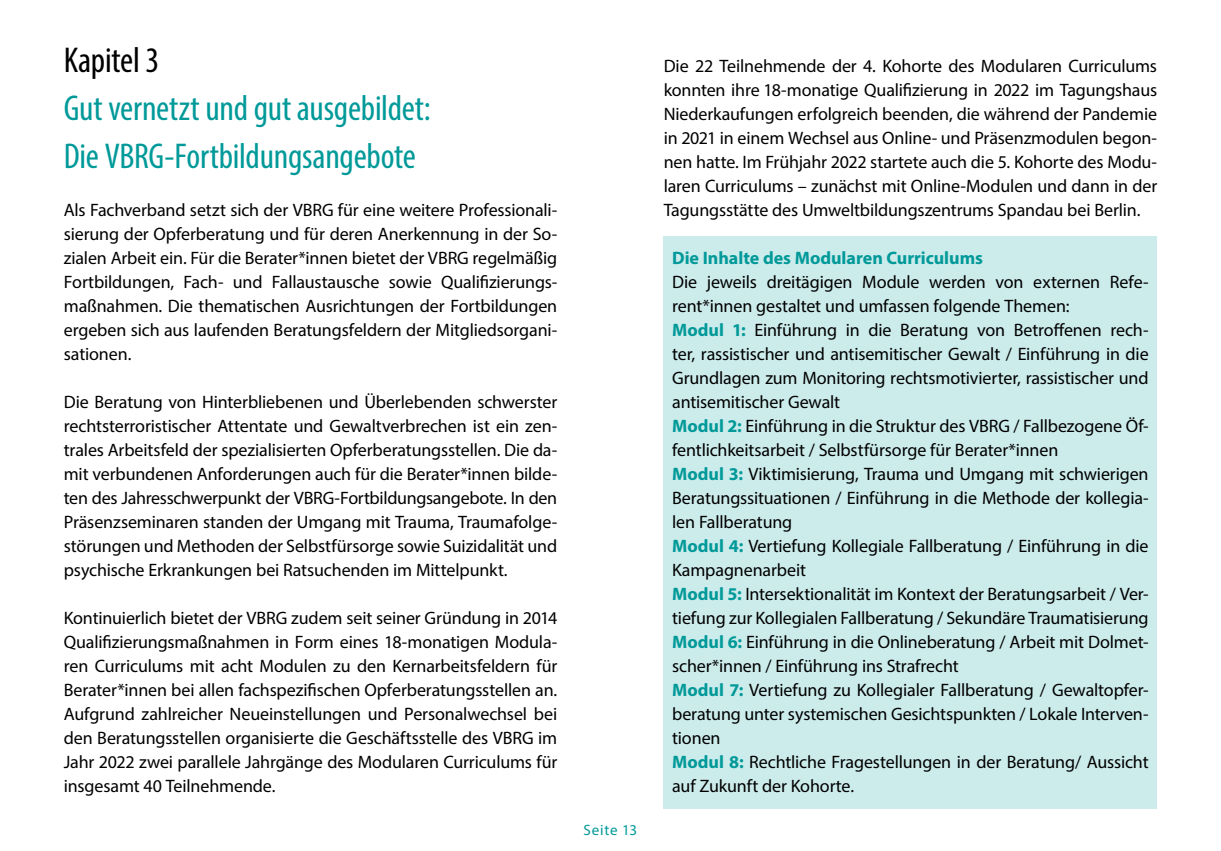
<style>
.page{position:relative;width:1221px;height:851px;background:#fff}
.page>*{position:absolute;margin:0;border:0;box-sizing:border-box;transform-origin:0 0}
.t1{font:condensed 36px/48px "Myriad Pro";letter-spacing:-.01em;color:#099}
.t2{font:condensed 36px "Myriad Pro";letter-spacing:-.005em;color:#000}
.t3{font:18px/24px "Myriad Pro";letter-spacing:-.01em;color:#000;text-align:justify}
.t4{font:700 18px "Myriad Pro";color:#099}
.t5{font:15px "Myriad Pro";letter-spacing:.05em;color:#099}
.s1{font-weight:700;color:#099}
</style>
<div class="page">
<div style="left:663px;top:236px;width:494px;height:572px;background:#ccebeb"></div>
<h1 class="t2" style="left:64px;top:38px;width:97px">Kapitel 3</h1>
<h1 class="t1" style="left:64px;top:84px;width:371px">Gut vernetzt und gut ausgebildet:  <br>Die VBRG-Fortbildungsangebote</h1>
<p class="t3" style="left:64px;top:198px;width:495px">Als Fachverband setzt sich der VBRG für eine weitere Professionali&shy;sierung der Opferberatung und für deren Anerkennung in der So&shy;zialen Arbeit ein. Für die Berater*innen bietet der VBRG regelmäßig Fortbildungen, Fach- und Fallaustausche sowie Qualifizierungs&shy;maßnahmen. Die thematischen Ausrichtungen der Fortbildungen ergeben sich aus laufenden Beratungsfeldern der Mitgliedsorgani&shy;sationen.</p>
<p class="t3" style="left:64px;top:390px;width:495px">Die Beratung von Hinterbliebenen und Überlebenden schwerster rechtsterroristischer Attentate und Gewaltverbrechen ist ein zen&shy;trales Arbeitsfeld der spezialisierten Opferberatungsstellen. Die da&shy;mit verbundenen Anforderungen auch für die Berater*innen bilde&shy;ten des Jahresschwerpunkt der VBRG-Fortbildungsangebote. In den Präsenzseminaren standen der Umgang mit Trauma, Traumafolge&shy;störungen und Methoden der Selbstfürsorge sowie Suizidalität und psychische Erkrankungen bei Ratsuchenden im Mittelpunkt.</p>
<p class="t3" style="left:64px;top:606px;width:495px">Kontinuierlich bietet der VBRG zudem seit seiner Gründung in 2014<br>Qualifizierungsmaßnahmen in Form eines 18-monatigen Modula&shy;ren Curriculums mit acht Modulen zu den Kernarbeitsfeldern für Berater*innen bei allen fachspezifischen Opferberatungsstellen an.<br>Aufgrund zahlreicher Neueinstellungen und Personalwechsel bei den Beratungsstellen organisierte die Geschäftsstelle des VBRG im Jahr 2022 zwei parallele Jahrgänge des Modularen Curriculums für insgesamt 40 Teilnehmende.</p>
<p class="t5" style="left:583px;top:820px;width:55px">Seite 13</p>
<p class="t3" style="left:663px;top:54px;width:495px">Die 22 Teilnehmende der 4. Kohorte des Modularen Curriculums konnten ihre 18-monatige Qualifizierung in 2022 im Tagungshaus Niederkaufungen erfolgreich beenden, die während der Pandemie in 2021 in einem Wechsel aus Online- und Präsenzmodulen begon&shy;nen hatte. Im Frühjahr 2022 startete auch die 5. Kohorte des Modu&shy;laren Curriculums – zunächst mit Online-Modulen und dann in der Tagungsstätte des Umweltbildungszentrums Spandau bei Berlin.</p>
<p class="t4" style="left:672px;top:246px;width:312px">Die Inhalte des Modularen Curriculums</p>
<p class="t3" style="left:672px;top:270px;width:478px;text-align:left">Die jeweils dreitägigen Module werden von externen Refe&shy;rent*innen gestaltet und umfassen folgende Themen:<br><span class="s1">Modul 1:</span> Einführung in die Beratung von Betroffenen rech&shy;ter, rassistischer und antisemitischer Gewalt / Einführung in die Grundlagen zum Monitoring rechtsmotivierter, rassistischer und antisemitischer Gewalt<br><span class="s1">Modul 2:</span> Einführung in die Struktur des VBRG / Fallbezogene Öf&shy;fentlichkeitsarbeit / Selbstfürsorge für Berater*innen<br><span class="s1">Modul 3:</span> Viktimisierung, Trauma und Umgang mit schwierigen Beratungssituationen / Einführung in die Methode der kollegia&shy;len Fallberatung  <br><span class="s1">Modul 4:</span> Vertiefung Kollegiale Fallberatung / Einführung in die Kampagnenarbeit<br><span class="s1">Modul 5:</span> Intersektionalität im Kontext der Beratungsarbeit / Ver&shy;tiefung zur Kollegialen Fallberatung / Sekundäre Traumatisierung <span class="s1">Modul 6:</span> Einführung in die Onlineberatung / Arbeit mit Dolmet&shy;scher*innen / Einführung ins Strafrecht<br><span class="s1">Modul 7:</span> Vertiefung zu Kollegialer Fallberatung / Gewaltopfer&shy;beratung unter systemischen Gesichtspunkten / Lokale Interven&shy;tionen<br><span class="s1">Modul 8:</span> Rechtliche Fragestellungen in der Beratung/ Aussicht auf Zukunft der Kohorte.</p>
</div>
